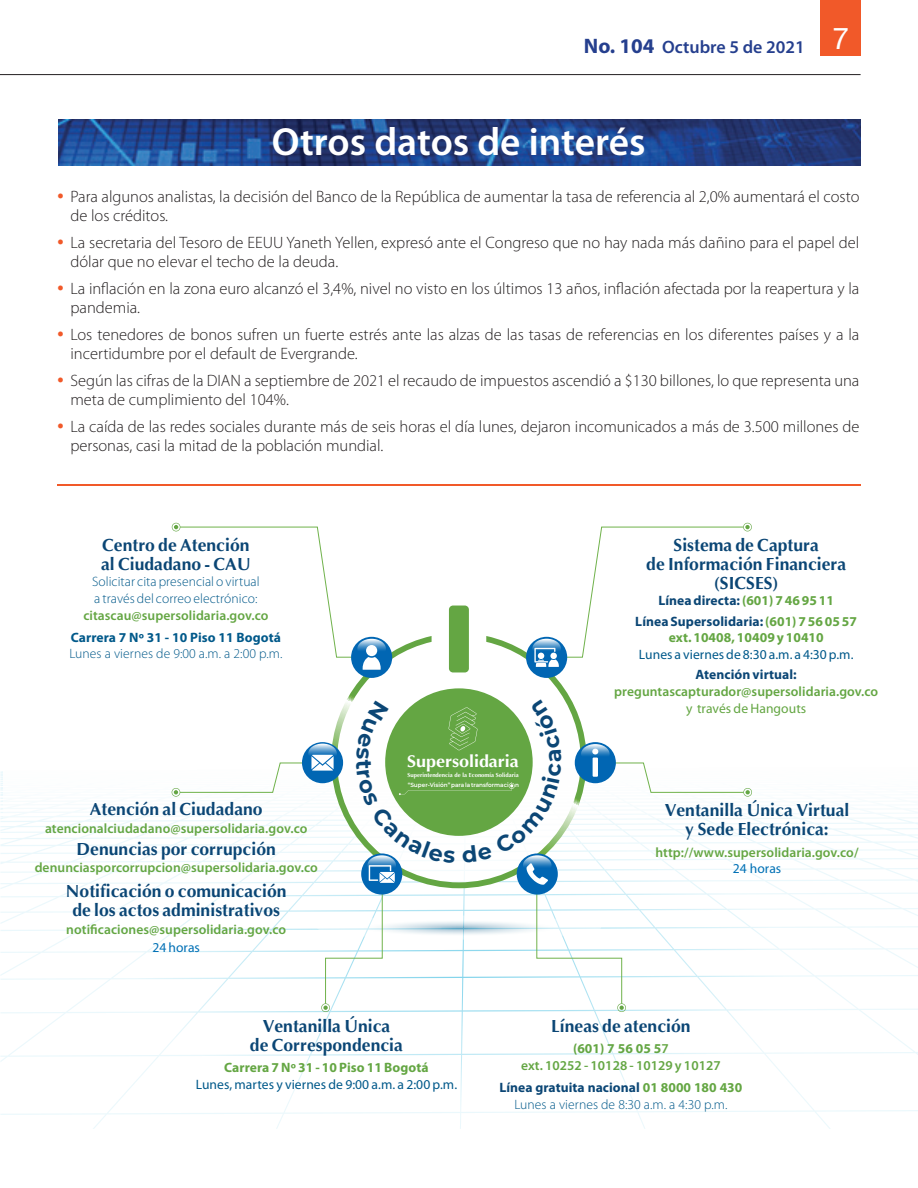
<style>
.page{position:relative;width:918px;height:1188px;background:#fff}
.page>*{position:absolute;margin:0;border:0;box-sizing:border-box;transform-origin:0 0}
.t1{font:600 39.45px "Myriad Pro";color:#fff}
.t2{font:600 18px "Myriad Pro";color:#253f8e}
.t3{font:700 17.4px/19px "Optima";letter-spacing:.005em;color:#0b4675;text-align:center}
.t4{font:700 16.95px "Optima";color:#fff;scale:1.06 1}
.t5{font:300 16.5px/19.8px "Myriad Pro";color:#231f20}
.t6{font:600 13.65px/16.6px "Myriad Pro";letter-spacing:.005em;color:#64a643;text-align:center}
.t7{font:300 13.65px/16.6px "Myriad Pro";letter-spacing:.005em;color:#01598a}
.t8{font:700 13.65px/20.4px "Myriad Pro";letter-spacing:.005em;color:#0b4675;text-align:center}
.t9{font:13.65px "Myriad Pro";letter-spacing:.005em;color:#01598a}
.t10{font:700 13.65px "Myriad Pro";letter-spacing:.005em;color:#64a643}
.t11{font:700 13.65px "Myriad Pro";letter-spacing:.005em;color:#01598a}
.t12{font:13.65px "Myriad Pro";letter-spacing:.005em;color:#64a643}
.t13{font:13.65px "Myriad Pro";letter-spacing:.005em;color:#0070b5}
.t14{font:600 6px "Montserrat";color:#fff;scale:.95 1}
.t15{font:700 5.85px "Optima";color:#fff}
.s1{font-weight:700;font-size:21px}
.s2{color:#64a643}
.s3{font-weight:700}
.s4{font-weight:700;color:#0b4675}
.s5{font-weight:700;color:#64a643}
</style>
<div class="page">
<div style="left:820px;top:0;width:41px;height:56px;background:#f15929"></div>
<hr style="left:0;top:74px;width:861px;height:1px;background:#231f20">
<img style="left:58px;top:119px;width:803px;height:47px">
<hr style="left:57px;top:484px;width:804px;height:2px;background:#f15929">
<svg style="left:0;top:771px;width:918px;height:358px"></svg>
<div style="left:3px;top:726px;width:915px;height:92px;background:#fff"></div>
<svg style="left:347px;top:636px;width:224px;height:63px"></svg>
<div style="left:385px;top:688px;width:148px;height:148px;background:#64a643;border-radius:50%"></div>
<div style="left:449px;top:606px;width:20px;height:66px;background:#64a643;border-radius:4px"></div>
<div style="left:351px;top:637px;width:41px;height:41px;background:#0166b3;border-radius:50%"></div>
<svg style="left:172px;top:523px;width:214px;height:147px"></svg>
<div style="left:366px;top:645px;width:11px;height:11px;background:#fff;border-radius:50%"></div>
<div style="left:526px;top:637px;width:41px;height:41px;background:#0166b3;border-radius:50%"></div>
<svg style="left:532px;top:523px;width:220px;height:144px"></svg>
<svg style="left:172px;top:699px;width:580px;height:313px"></svg>
<p class="t2" style="left:584px;top:37px;width:267px"><span class="s1">No. 104</span> Octubre 5 de 2021 <sup>7</sup></p>
<h1 class="t1" style="left:272px;top:120px;width:375px">Otros datos de interés</h1>
<p class="t5" style="left:70px;top:186px;width:791px">Para algunos analistas, la decisión del Banco de la República de aumentar la tasa de referencia al 2,0% aumentará el costo de los créditos.</p>
<p class="t5" style="left:70px;top:232px;width:790px">La secretaria del Tesoro de EEUU Yaneth Yellen, expresó ante el Congreso que no hay nada más dañino para el papel del dólar que no elevar el techo de la deuda.</p>
<p class="t5" style="left:70px;top:278px;width:790px">La inflación en la zona euro alcanzó el 3,4%, nivel no visto en los últimos 13 años, inflación afectada por la reapertura y la pandemia.</p>
<p class="t5" style="left:70px;top:324px;width:791px">Los tenedores de bonos sufren un fuerte estrés ante las alzas de las tasas de referencias en los diferentes países y a la incertidumbre por el default de Evergrande.</p>
<p class="t5" style="left:70px;top:370px;width:791px">Según las cifras de la DIAN a septiembre de 2021 el recaudo de impuestos ascendió a $130 billones, lo que representa una meta de cumplimiento del 104%.</p>
<p class="t5" style="left:70px;top:416px;width:791px">La caída de las redes sociales durante más de seis horas el día lunes, dejaron incomunicados a más de 3.500 millones de personas, casi la mitad de la población mundial.</p>
<p class="t3" style="left:101px;top:536px;width:151px;text-align:left">Centro de Atención al Ciudadano - CAU</p>
<p class="t7" style="left:92px;top:574px;width:169px">Solicitar cita presencial o virtual a través del correo electrónico:</p>
<p class="t6" style="left:83px;top:607px;width:187px">citascau@supersolidaria.gov.co</p>
<p class="t11" style="left:71px;top:629px;width:212px">Carrera 7 Nº 31 - 10 Piso 11 Bogotá</p>
<p class="t7" style="left:69px;top:646px;width:215px">Lunes a viernes de 9:00 a.m. a 2:00 p.m.</p>
<p class="t3" style="left:90px;top:800px;width:174px">Atención al Ciudadano</p>
<p class="t6" style="left:45px;top:820px;width:264px">atencionalciudadano@supersolidaria.gov.co</p>
<p class="t3" style="left:77px;top:839px;width:201px">Denuncias por corrupción</p>
<p class="t6" style="left:35px;top:859px;width:285px">denunciasporcorrupcion@supersolidaria.gov.co</p>
<p class="t3" style="left:66px;top:882px;width:222px">Notificación o comunicación de los actos administrativos</p>
<p class="t6" style="left:66px;top:921px;width:221px">notificaciones@supersolidaria.gov.co</p>
<p class="t13" style="left:152px;top:940px;width:49px">24 horas</p>
<p class="t4" style="left:407px;top:751px;width:107px">Supersolidaria</p>
<p class="t15" style="left:408px;top:771px;width:113px">Superintendencia de la Economía Solidaria</p>
<p class="t14" style="left:408px;top:781px;width:119px">“Super-Visión”para la transformaci n</p>
<p class="t3" style="left:646px;top:536px;width:201px">Sistema de Captura<br>de Información Financiera (SICSES)</p>
<p class="t8" style="left:635px;top:591px;width:223px">Línea directa: <span class="s2">(601) 7 46 95 11<br></span>Línea Supersolidaria: <span class="s2">(601) 7 56 05 57</span></p>
<p class="t10" style="left:669px;top:630px;width:157px">ext. 10408, 10409 y 10410</p>
<p class="t9" style="left:639px;top:647px;width:216px">Lunes a viernes de 8:30 a.m. a 4:30 p.m.</p>
<p class="t8" style="left:696px;top:665px;width:103px">Atención virtual:</p>
<p class="t6" style="left:614px;top:683px;width:265px">preguntascapturador@supersolidaria.gov.co</p>
<p class="t12" style="left:686px;top:701px;width:122px">y través de Hangouts</p>
<p class="t3" style="left:665px;top:801px;width:186px">Ventanilla Única Virtual y Sede Electrónica:</p>
<p class="t6" style="left:655px;top:844px;width:205px">http://www.supersolidaria.gov.co/</p>
<p class="t13" style="left:733px;top:861px;width:50px">24 horas</p>
<p class="t3" style="left:250px;top:1016px;width:154px">Ventanilla Única<br>de Correspondencia</p>
<p class="t10" style="left:224px;top:1060px;width:206px">Carrera 7 Nº 31 - 10 Piso 11 Bogotá</p>
<p class="t9" style="left:196px;top:1077px;width:263px">Lunes, martes y viernes de 9:00 a.m. a 2:00 p.m.</p>
<p class="t3" style="left:551px;top:1016px;width:141px">Líneas de atención</p>
<p class="t6" style="left:521px;top:1041px;width:201px"><span class="s3">(601) 7 56 05 5</span>7<br>ext. 10252 - 10128 - 10129 y 10127</p>
<p class="t7" style="left:499px;top:1079px;width:245px;text-align:center"><span class="s4">Línea gratuita nacional</span> <span class="s5">01 8000 180 430<br></span>Lunes a viernes de 8:30 a.m. a 4:30 p.m.</p>
</div>
